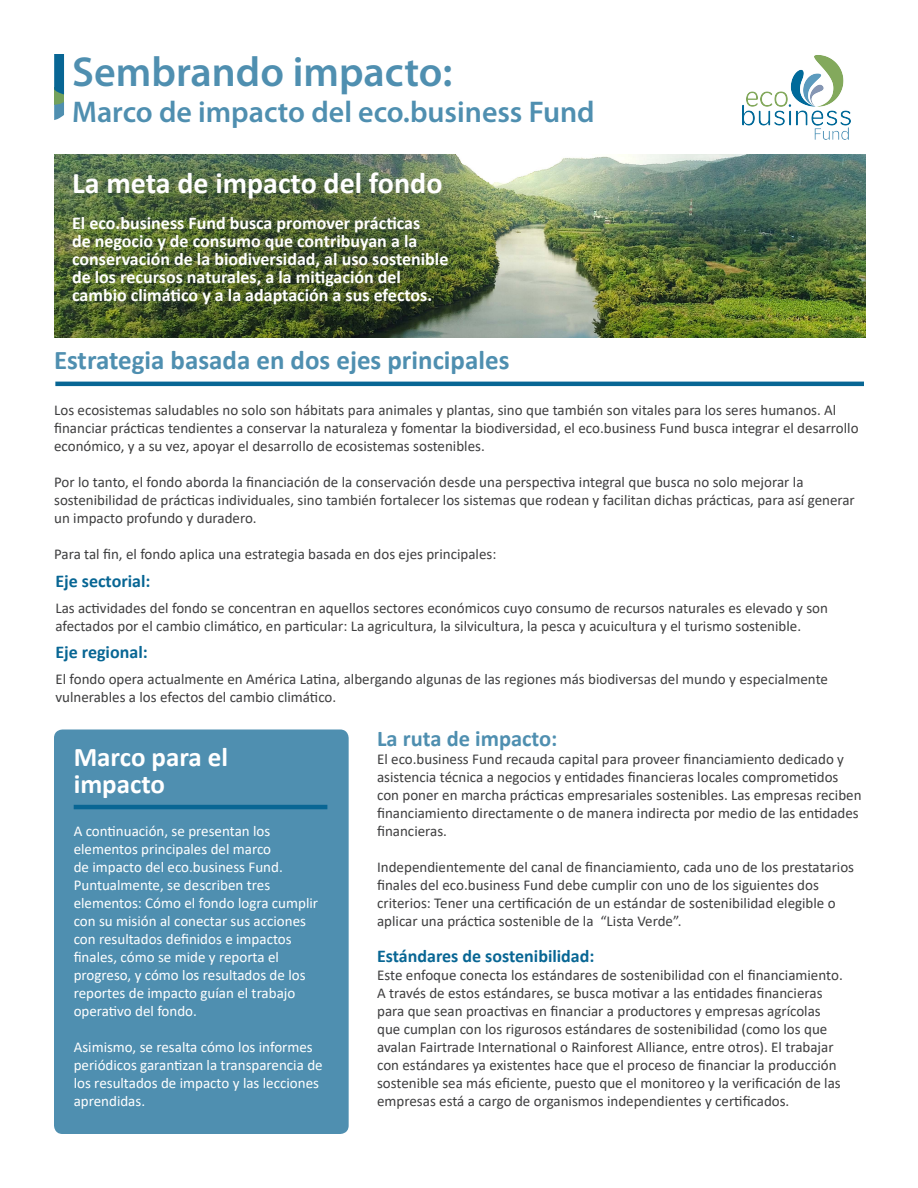
<style>
.page{position:relative;width:918px;height:1188px;background:#fff}
.page>*{position:absolute;margin:0;border:0;box-sizing:border-box;transform-origin:0 0}
.t1{font:600 42px "Myriad Pro";color:#4f8fb0}
.t2{font:600 30px "Myriad Pro";color:#4f8fb0}
.t3{font:700 30px "Calibri";color:#fff}
.t4{font:700 27px "Calibri";color:#4f8fb0}
.t5{font:700 27px/27px "Calibri";color:#fff}
.t6{font:700 22.5px "Calibri";color:#4f8fb0}
.t7{font:700 18px/18px "Calibri";color:#fff}
.t8{font:700 18px "Calibri";color:#086694}
.t9{font:15px/18px "Calibri";color:#3e3e3f}
.t10{font:15px/18px "Calibri";color:#fff}
</style>
<div class="page">
<div style="left:54px;top:730px;width:295px;height:404px;background:#4f8fb0;border-radius:9px"></div>
<img style="left:743px;top:55px;width:107px;height:85px">
<div style="left:54px;top:87px;width:10px;height:18px;background:#73a15c"></div>
<svg style="left:54px;top:54px;width:10px;height:40px"></svg>
<svg style="left:54px;top:102px;width:10px;height:18px"></svg>
<img style="left:54px;top:155px;width:811px;height:182px">
<hr style="left:55px;top:382px;width:809px;height:4px;background:#086694">
<hr style="left:74px;top:805px;width:253px;height:4px;background:#086694">
<h1 class="t1" style="left:72px;top:45px;width:382px">Sembrando impacto:</h1>
<h2 class="t2" style="left:72px;top:92px;width:524px">Marco de impacto del eco.business Fund</h2>
<h2 class="t3" style="left:72px;top:162px;width:372px">La meta de impacto del fondo</h2>
<p class="t7" style="left:72px;top:214px;width:378px">El eco.business Fund busca promover prácticas<br>de negocio y de consumo que contribuyan a la conservación de la biodiversidad, al uso sostenible de los recursos naturales, a la mitigación del cambio climático y a la adaptación a sus efectos.</p>
<h3 class="t4" style="left:54px;top:341px;width:457px">Estrategia basada en dos ejes principales</h3>
<p class="t9" style="left:54px;top:401px;width:806px">Los ecosistemas saludables no solo son hábitats para animales y plantas, sino que también son vitales para los seres humanos. Al financiar prácticas tendientes a conservar la naturaleza y fomentar la biodiversidad, el eco.business Fund busca integrar el desarrollo económico, y a su vez, apoyar el desarrollo de ecosistemas sostenibles.</p>
<p class="t9" style="left:54px;top:473px;width:802px">Por lo tanto, el fondo aborda la financiación de la conservación desde una perspectiva integral que busca no solo mejorar la sostenibilidad de prácticas individuales, sino también fortalecer los sistemas que rodean y facilitan dichas prácticas, para así generar un impacto profundo y duradero.</p>
<p class="t9" style="left:54px;top:545px;width:444px">Para tal fin, el fondo aplica una estrategia basada en dos ejes principales:</p>
<p class="t8" style="left:55px;top:568px;width:97px">Eje sectorial:</p>
<p class="t9" style="left:55px;top:599px;width:774px">Las actividades del fondo se concentran en aquellos sectores económicos cuyo consumo de recursos naturales es elevado y son afectados por el cambio climático, en particular: La agricultura, la silvicultura, la pesca y acuicultura y el turismo sostenible.</p>
<p class="t8" style="left:55px;top:639px;width:94px">Eje regional:</p>
<p class="t9" style="left:55px;top:670px;width:774px">El fondo opera actualmente en América Latina, albergando algunas de las regiones más biodiversas del mundo y especialmente vulnerables a los efectos del cambio climático.</p>
<h3 class="t5" style="left:74px;top:744px;width:156px">Marco para el impacto</h3>
<p class="t10" style="left:74px;top:822px;width:246px">A continuación, se presentan los elementos principales del marco<br>de impacto del eco.business Fund.<br>Puntualmente, se describen tres elementos: Cómo el fondo logra cumplir con su misión al conectar sus acciones con resultados definidos e impactos finales, cómo se mide y reporta el progreso, y cómo los resultados de los reportes de impacto guían el trabajo operativo del fondo.</p>
<p class="t10" style="left:74px;top:1038px;width:250px">Asimismo, se resalta cómo los informes periódicos garantizan la transparencia de los resultados de impacto y las lecciones aprendidas.</p>
<h3 class="t6" style="left:377px;top:723px;width:182px">La ruta de impacto:</h3>
<p class="t9" style="left:377px;top:750px;width:486px">El eco.business Fund recauda capital para proveer financiamiento dedicado y asistencia técnica a negocios y entidades financieras locales comprometidos con poner en marcha prácticas empresariales sostenibles. Las empresas reciben financiamiento directamente o de manera indirecta por medio de las entidades financieras.</p>
<p class="t9" style="left:377px;top:858px;width:479px">Independientemente del canal de financiamiento, cada uno de los prestatarios finales del eco.business Fund debe cumplir con uno de los siguientes dos criterios: Tener una certificación de un estándar de sostenibilidad elegible o aplicar una práctica sostenible de la “Lista Verde”.</p>
<p class="t8" style="left:377px;top:944px;width:219px">Estándares de sostenibilidad:</p>
<p class="t9" style="left:377px;top:966px;width:467px">Este enfoque conecta los estándares de sostenibilidad con el financiamiento.<br>A través de estos estándares, se busca motivar a las entidades financieras para que sean proactivas en financiar a productores y empresas agrícolas que cumplan con los rigurosos estándares de sostenibilidad (como los que avalan Fairtrade International o Rainforest Alliance, entre otros). El trabajar con estándares ya existentes hace que el proceso de financiar la producción sostenible sea más eficiente, puesto que el monitoreo y la verificación de las empresas está a cargo de organismos independientes y certificados.</p>
</div>
